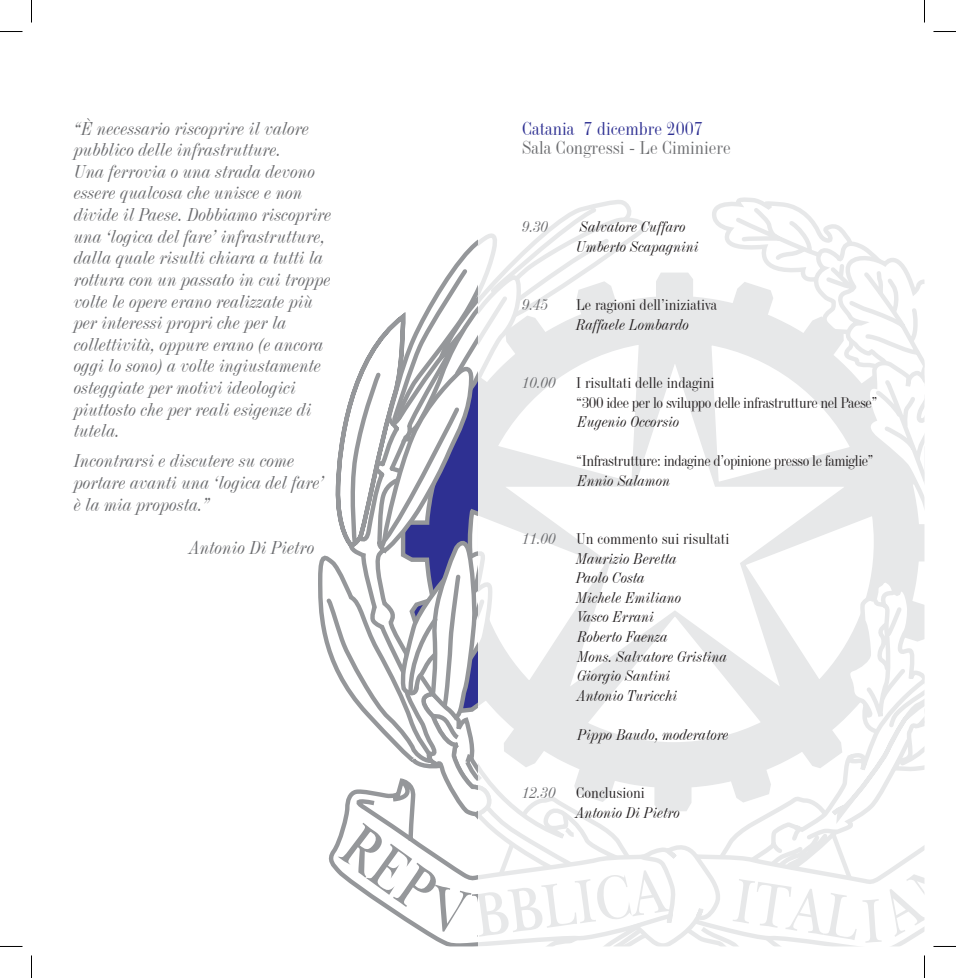
<style>
.page{position:relative;width:956px;height:978px;background:#fff}
.page>*{position:absolute;margin:0;border:0;box-sizing:border-box;transform-origin:0 0}
.t1{font:italic 18px/21.6px "Industrial 736 BT";color:#6c6d70}
.t2{font:18px "Industrial 736 BT";color:#6c6d70}
.t3{font:18px "Industrial 736 BT";color:#2e3092}
.t4{font:italic 15px/19.5px "Industrial 736 BT";color:#231f20}
.t5{font:15px/19.5px "Industrial 736 BT";letter-spacing:-.03em;color:#231f20}
.t6{font:15px "Industrial 736 BT";color:#231f20}
.t7{font:italic 15px "Industrial 736 BT";color:#6c6d70}
</style>
<div class="page">
<svg style="left:318px;top:197px;width:606px;height:749px"></svg>
<svg style="left:0;top:31px;width:22px;height:1px"></svg>
<svg style="left:933px;top:31px;width:23px;height:1px"></svg>
<svg style="left:31px;top:0;width:1px;height:23px"></svg>
<svg style="left:31px;top:955px;width:1px;height:22px"></svg>
<svg style="left:924px;top:0;width:1px;height:23px"></svg>
<svg style="left:924px;top:955px;width:1px;height:22px"></svg>
<p class="t1" style="left:74px;top:117px;width:259px">“È necessario riscoprire il valore pubblico delle infrastrutture.<br>Una ferrovia o una strada devono essere qualcosa che unisce e non divide il Paese. Dobbiamo riscoprire una ‘logica del fare’ infrastrutture, dalla quale risulti chiara a tutti la rottura con un passato in cui troppe volte le opere erano realizzate più per interessi propri che per la collettività, oppure erano (e ancora oggi lo sono) a volte ingiustamente osteggiate per motivi ideologici piuttosto che per reali esigenze di tutela.</p>
<p class="t1" style="left:74px;top:450px;width:252px">Incontrarsi e discutere su come portare avanti una ‘logica del fare’ è la mia proposta.”</p>
<p class="t1" style="left:190px;top:536px;width:126px">Antonio Di Pietro</p>
<p class="t3" style="left:522px;top:117px;width:182px">Catania 7 dicembre 2007</p>
<p class="t2" style="left:522px;top:136px;width:210px">Sala Congressi - Le Ciminiere</p>
<p class="t7" style="left:522px;top:217px;width:28px">9.30</p>
<p class="t4" style="left:576px;top:217px;width:124px">Salvatore Cuffaro<br>Umberto Scapagnini</p>
<p class="t7" style="left:522px;top:295px;width:28px">9.45</p>
<p class="t6" style="left:576px;top:295px;width:142px">Le ragioni dell’iniziativa</p>
<p class="t4" style="left:576px;top:314px;width:114px">Raffaele Lombardo</p>
<p class="t7" style="left:522px;top:373px;width:35px">10.00</p>
<p class="t5" style="left:576px;top:373px;width:303px">I risultati delle indagini<br>“300 idee per lo sviluppo delle infrastrutture nel Paese”</p>
<p class="t4" style="left:577px;top:412px;width:103px">Eugenio Occorsio</p>
<p class="t5" style="left:576px;top:451px;width:299px">“Infrastrutture: indagine d’opinione presso le famiglie”</p>
<p class="t4" style="left:577px;top:470px;width:95px">Ennio Salamon</p>
<p class="t7" style="left:522px;top:529px;width:35px">11.00</p>
<p class="t6" style="left:576px;top:529px;width:155px">Un commento sui risultati</p>
<p class="t4" style="left:576px;top:548px;width:152px">Maurizio Beretta<br>Paolo Costa<br>Michele Emiliano<br>Vasco Errani<br>Roberto Faenza<br>Mons. Salvatore Gristina<br>Giorgio Santini<br>Antonio Turicchi</p>
<p class="t4" style="left:577px;top:724px;width:153px">Pippo Baudo, moderatore</p>
<p class="t7" style="left:522px;top:783px;width:35px">12.30</p>
<p class="t6" style="left:576px;top:783px;width:70px">Conclusioni</p>
<p class="t4" style="left:576px;top:802px;width:106px">Antonio Di Pietro</p>
</div>
